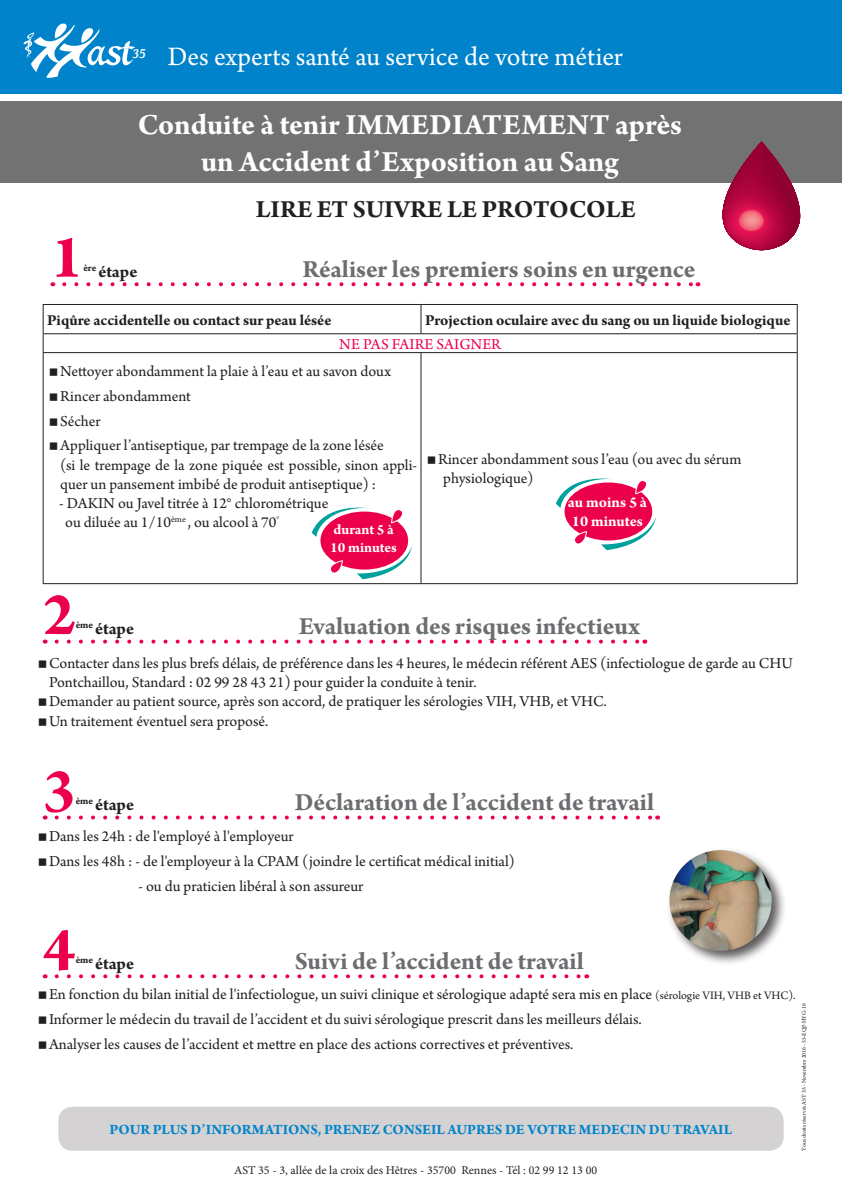
<style>
.page{position:relative;width:842px;height:1191px;background:#fff}
.page>*{position:absolute;margin:0;border:0;box-sizing:border-box;transform-origin:0 0}
.Style_de_paragraphe{font:700 65px "Arno Pro";color:#ec004b}
.t1{font:700 31px "Arno Pro";color:#fff}
.t2{font:28px "Arno Pro";letter-spacing:-.005em;color:#fff}
.Style_de_paragraphe-2{font:700 26px "Arno Pro";letter-spacing:-.005em;color:#6c6d70}
.t3{font:700 26px "Arno Pro";color:#231f20}
.Style_de_paragraphe-3{font:700 18px "Arno Pro";letter-spacing:-.005em;color:#231f20}
.t4{font:16px/19.2px "Arno Pro";color:#231f20}
.t5{font:700 16px "Arno Pro";color:#231f20}
.t6{font:700 16px "Arno Pro";color:#fff}
.t7{font:16px "Arno Pro";color:#ec004b}
.t8{font:700 15px "Arno Pro";color:#0083ca}
.t9{font:700 15px "Arno Pro";color:#fff}
.t10{font:italic 700 15px "Gentium Basic";color:#fff}
.t11{font:12px "Minion Pro";color:#231f20}
.t12{font:6px "Arno Pro";color:#231f20}
.s1{font-size:12px}
</style>
<div class="page">
<div style="left:0;top:101px;width:842px;height:82px;background:#717271"></div>
<svg style="left:722px;top:141px;width:78px;height:109px"></svg>
<svg style="left:64px;top:282px;width:627px;height:4px"></svg>
<svg style="left:57px;top:639px;width:581px;height:4px"></svg>
<svg style="left:57px;top:815px;width:594px;height:4px"></svg>
<svg style="left:57px;top:974px;width:523px;height:4px"></svg>
<hr style="left:43px;top:304px;width:378px;height:1px;background:#231f20">
<hr style="left:421px;top:304px;width:377px;height:1px;background:#231f20">
<svg style="left:420px;top:305px;width:1px;height:28px"></svg>
<hr style="left:43px;top:333px;width:378px;height:1px;background:#231f20">
<svg style="left:43px;top:305px;width:1px;height:47px"></svg>
<hr style="left:421px;top:333px;width:377px;height:1px;background:#231f20">
<svg style="left:797px;top:305px;width:1px;height:47px"></svg>
<hr style="left:43px;top:352px;width:378px;height:1px;background:#231f20">
<hr style="left:43px;top:353px;width:1px;height:230px;background:#231f20">
<hr style="left:421px;top:352px;width:377px;height:1px;background:#231f20">
<hr style="left:420px;top:353px;width:1px;height:230px;background:#231f20">
<hr style="left:797px;top:353px;width:1px;height:230px;background:#231f20">
<hr style="left:43px;top:583px;width:378px;height:1px;background:#231f20">
<hr style="left:421px;top:583px;width:377px;height:1px;background:#231f20">
<div style="left:0;top:0;width:842px;height:93px;background:#0083ca"></div>
<svg style="left:23px;top:24px;width:112px;height:54px"></svg>
<div style="left:666px;top:847px;width:121px;height:119px;background:#231f20;opacity:.75"></div>
<img style="left:669px;top:850px;width:103px;height:101px">
<div style="left:58px;top:1106px;width:726px;height:44px;background:#d4d2d2;border-radius:14px"></div>
<div style="left:564px;top:482px;width:88px;height:58px;background:#ec004b;border-radius:50%"></div>
<svg style="left:635px;top:480px;width:12px;height:14px"></svg>
<svg style="left:574px;top:531px;width:13px;height:13px"></svg>
<svg style="left:601px;top:515px;width:55px;height:35px"></svg>
<svg style="left:556px;top:478px;width:57px;height:30px"></svg>
<div style="left:320px;top:511px;width:88px;height:58px;background:#ec004b;border-radius:50%"></div>
<svg style="left:391px;top:509px;width:12px;height:14px"></svg>
<svg style="left:330px;top:560px;width:13px;height:13px"></svg>
<svg style="left:357px;top:544px;width:55px;height:35px"></svg>
<svg style="left:312px;top:507px;width:57px;height:30px"></svg>
<p class="t10" style="left:132px;top:42px;width:15px">35</p>
<p class="t2" style="left:168px;top:41px;width:457px">Des experts santé au service de votre métier</p>
<p class="t1" style="left:138px;top:107px;width:546px">Conduite à tenir IMMEDIATEMENT après</p>
<p class="t1" style="left:201px;top:144px;width:419px">un Accident d’Exposition au Sang</p>
<p class="t3" style="left:256px;top:194px;width:381px">LIRE ET SUIVRE LE PROTOCOLE</p>
<p class="Style_de_paragraphe" style="left:50px;top:219px;width:35px">1</p>
<p class="Style_de_paragraphe-3" style="left:83px;top:261px;width:56px"><sup>ère</sup> étape</p>
<p class="Style_de_paragraphe-2" style="left:302px;top:254px;width:395px">Réaliser les premiers soins en urgence</p>
<p class="t5" style="left:47px;top:310px;width:286px">Piqûre accidentelle ou contact sur peau lésée</p>
<p class="t5" style="left:425px;top:310px;width:367px">Projection oculaire avec du sang ou un liquide biologique</p>
<p class="t7" style="left:339px;top:335px;width:163px">NE PAS FAIRE SAIGNER</p>
<p class="t4" style="left:60px;top:362px;width:332px">Nettoyer abondamment la plaie à l’eau et au savon doux</p>
<p class="t4" style="left:60px;top:387px;width:132px">Rincer abondamment</p>
<p class="t4" style="left:60px;top:412px;width:42px">Sécher</p>
<p class="t4" style="left:60px;top:437px;width:325px">Appliquer l’antiseptique, par trempage de la zone lésée</p>
<p class="t4" style="left:60px;top:456px;width:358px">(si le trempage de la zone piquée est possible, sinon appli&shy;quer un pansement imbibé de produit antiseptique) :</p>
<p class="t4" style="left:59px;top:494px;width:271px">- DAKIN ou Javel titrée à 12° chlorométrique</p>
<p class="t4" style="left:65px;top:513px;width:215px">ou diluée au 1/10<sup>ème</sup> , ou alcool à 70<sup>°</sup></p>
<p class="t4" style="left:438px;top:450px;width:305px">Rincer abondamment sous l’eau (ou avec du sérum</p>
<p class="t4" style="left:443px;top:469px;width:92px">physiologique)</p>
<p class="t6" style="left:568px;top:492px;width:81px">au moins 5 à</p>
<p class="t6" style="left:572px;top:512px;width:73px">10 minutes</p>
<p class="t9" style="left:334px;top:521px;width:62px">durant 5 à</p>
<p class="t9" style="left:330px;top:539px;width:68px">10 minutes</p>
<p class="Style_de_paragraphe" style="left:43px;top:576px;width:35px">2</p>
<p class="Style_de_paragraphe-3" style="left:76px;top:618px;width:60px"><sup>ème</sup> étape</p>
<p class="Style_de_paragraphe-2" style="left:299px;top:611px;width:342px">Evaluation des risques infectieux</p>
<p class="t4" style="left:49px;top:654px;width:745px">Contacter dans les plus brefs délais, de préférence dans les 4 heures, le médecin référent AES (infectiologue de garde au CHU<br>Pontchaillou, Standard : 02 99 28 43 21) pour guider la conduite à tenir.</p>
<p class="t4" style="left:49px;top:693px;width:559px">Demander au patient source, après son accord, de pratiquer les sérologies VIH, VHB, et VHC.</p>
<p class="t4" style="left:49px;top:712px;width:221px">Un traitement éventuel sera proposé.</p>
<p class="Style_de_paragraphe" style="left:43px;top:752px;width:35px">3</p>
<p class="Style_de_paragraphe-3" style="left:76px;top:794px;width:60px"><sup>ème</sup> étape</p>
<p class="Style_de_paragraphe-2" style="left:295px;top:787px;width:361px">Déclaration de l’accident de travail</p>
<p class="t4" style="left:49px;top:827px;width:246px">Dans les 24h : de l'employé à l'employeur</p>
<p class="t4" style="left:49px;top:852px;width:467px">Dans les 48h : - de l'employeur à la CPAM (joindre le certificat médical initial)</p>
<p class="t4" style="left:138px;top:877px;width:227px">- ou du praticien libéral à son assureur</p>
<p class="Style_de_paragraphe" style="left:43px;top:911px;width:35px">4</p>
<p class="Style_de_paragraphe-3" style="left:76px;top:952px;width:60px"><sup>ème</sup> étape</p>
<p class="Style_de_paragraphe-2" style="left:295px;top:945px;width:291px">Suivi de l’accident de travail</p>
<p class="t4" style="left:49px;top:985px;width:748px">En fonction du bilan initial de l'infectiologue, un suivi clinique et sérologique adapté sera mis en place <span class="s1">(sérologie VIH, VHB et VHC).</span></p>
<p class="t4" style="left:49px;top:1010px;width:594px">Informer le médecin du travail de l’accident et du suivi sérologique prescrit dans les meilleurs délais.</p>
<p class="t4" style="left:49px;top:1035px;width:526px">Analyser les causes de l’accident et mettre en place des actions correctives et préventives.</p>
<p class="t12" style="left:800px;top:1150px;width:148px;rotate:-90deg">Tous droits réservés AST 35 - Novembre 2016 - 55-EQP-HYG-16</p>
<p class="t8" style="left:109px;top:1120px;width:624px">POUR PLUS D’INFORMATIONS, PRENEZ CONSEIL AUPRES DE VOTRE MEDECIN DU TRAVAIL</p>
<p class="t11" style="left:234px;top:1162px;width:364px">AST 35 - 3, allée de la croix des Hêtres - 35700 Rennes - Tél : 02 99 12 13 00</p>
</div>
